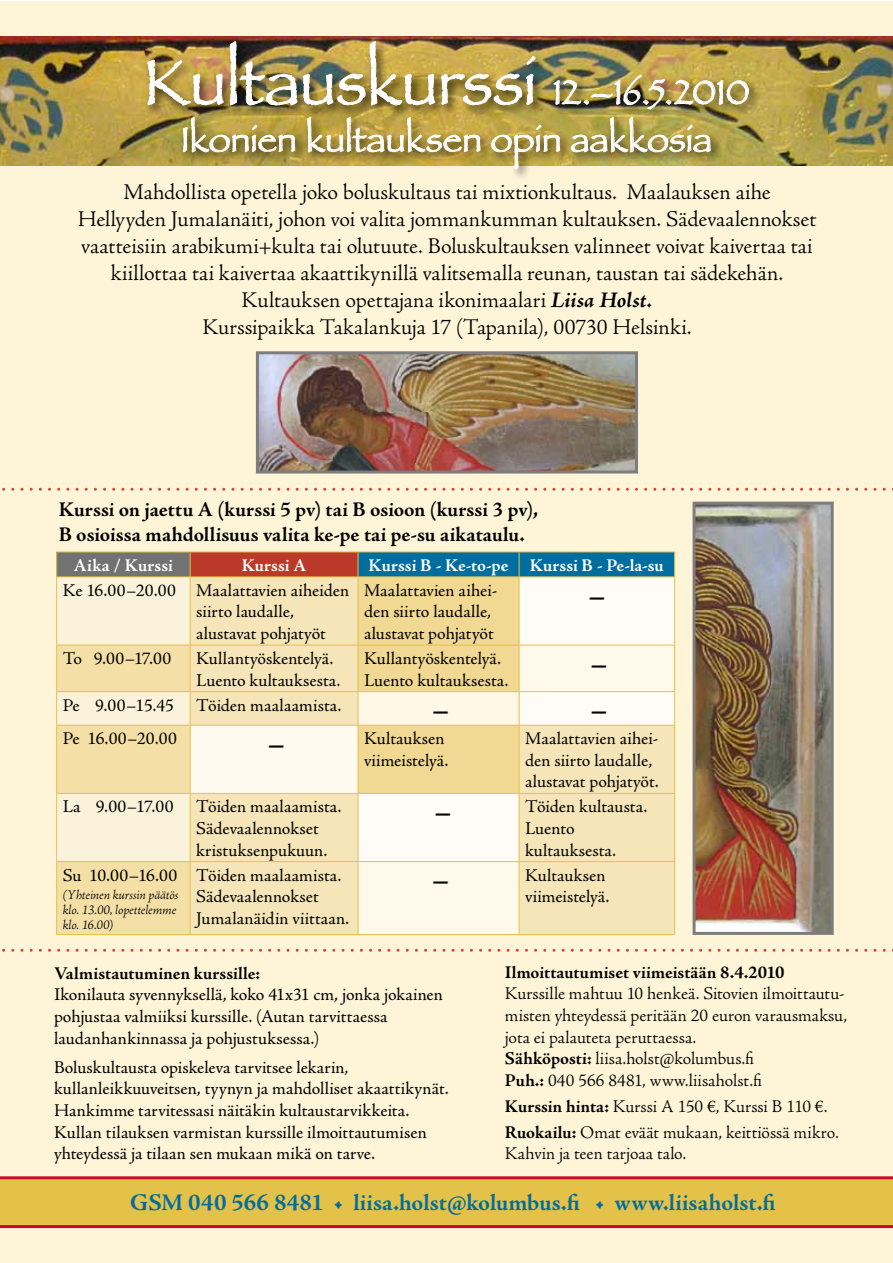
<style>
.page{position:relative;width:893px;height:1263px;background:#fff}
.page>*{position:absolute;margin:0;border:0;box-sizing:border-box;transform-origin:0 0}
.t1{font:66px "Papyrus";letter-spacing:-.01em;color:#fff}
.t2{font:36px "Papyrus";letter-spacing:-.005em;color:#fff}
.t3{font:700 30px "Adobe Jenson Pro";color:#000}
.t4{font:700 24px "Adobe Jenson Pro";color:#006d9f}
.t5{font:300 22.5px/27px "Adobe Jenson Pro";letter-spacing:.005em;color:#000;text-align:center}
.t6{font:700 21px/25.2px "Adobe Jenson Pro";color:#000}
.t7{font:18px/21.6px "Adobe Jenson Pro";letter-spacing:.005em;color:#000}
.t8{font:300 18px/21.6px "Adobe Jenson Pro";color:#000}
.t9{font:700 18px "Adobe Jenson Pro";letter-spacing:.005em;color:#000}
.t10{font:700 18px "Adobe Jenson Pro";color:#fff}
.t11{font:italic 300 13.5px/15px "Adobe Jenson Pro";letter-spacing:-.005em;color:#000}
.s1{font-size:36px}
.s2{font-weight:700;font-style:italic}
.s3{font-weight:700}
</style>
<div class="page">
<div style="left:1px;top:2px;width:892px;height:1261px;background:#fef4d7"></div>
<svg style="left:0;top:1176px;width:893px;height:52px;background:#e0ac45"></svg>
<svg style="left:0;top:488px;width:893px;height:3px"></svg>
<svg style="left:0;top:949px;width:893px;height:3px"></svg>
<img style="left:697px;top:506px;width:133px;height:425px">
<div style="left:693px;top:502px;width:141px;height:433px;border:3px solid #7d7d7d"></div>
<img style="left:260px;top:355px;width:374px;height:114px">
<div style="left:256px;top:351px;width:382px;height:122px;border:3px solid #7d7d7d"></div>
<img style="left:0;top:37px;width:893px;height:128px">
<div style="left:143px;top:37px;width:617px;height:143px;background:#000;opacity:.75"></div>
<img style="left:147px;top:40px;width:602px;height:140px">
<div style="left:190px;top:552px;width:168px;height:25px;background:#ba3928"></div>
<div style="left:191px;top:577px;width:167px;height:357px;background:#f6e5b8"></div>
<svg style="left:359px;top:794px;width:315px;height:140px;background:#faefd4"></svg>
<div style="left:190px;top:725px;width:168px;height:68px;background:#fffaef"></div>
<hr style="left:190px;top:552px;width:168px;height:1px;background:#e4c148">
<svg style="left:56px;top:552px;width:135px;height:382px"></svg>
<svg style="left:358px;top:552px;width:317px;height:241px;background:#dedbbb"></svg>
<hr style="left:56px;top:576px;width:134px;height:1px;background:#e4c148">
<hr style="left:56px;top:577px;width:1px;height:68px;background:#e4c148">
<hr style="left:190px;top:576px;width:168px;height:1px;background:#e4c148">
<hr style="left:190px;top:577px;width:1px;height:68px;background:#e4c148">
<hr style="left:358px;top:576px;width:161px;height:1px;background:#e4c148">
<hr style="left:358px;top:577px;width:1px;height:68px;background:#e4c148">
<hr style="left:519px;top:576px;width:156px;height:1px;background:#e4c148">
<hr style="left:519px;top:577px;width:1px;height:68px;background:#e4c148">
<hr style="left:674px;top:577px;width:1px;height:68px;background:#e4c148">
<hr style="left:56px;top:645px;width:134px;height:1px;background:#e4c148">
<hr style="left:56px;top:645px;width:1px;height:46px;background:#e4c148">
<hr style="left:190px;top:645px;width:168px;height:1px;background:#e4c148">
<hr style="left:190px;top:645px;width:1px;height:46px;background:#e4c148">
<hr style="left:358px;top:645px;width:161px;height:1px;background:#e4c148">
<hr style="left:358px;top:645px;width:1px;height:46px;background:#e4c148">
<hr style="left:519px;top:645px;width:156px;height:1px;background:#e4c148">
<hr style="left:519px;top:645px;width:1px;height:46px;background:#e4c148">
<hr style="left:674px;top:645px;width:1px;height:46px;background:#e4c148">
<hr style="left:56px;top:691px;width:134px;height:1px;background:#e4c148">
<hr style="left:56px;top:692px;width:1px;height:33px;background:#e4c148">
<hr style="left:190px;top:691px;width:168px;height:1px;background:#e4c148">
<hr style="left:190px;top:692px;width:1px;height:33px;background:#e4c148">
<hr style="left:358px;top:691px;width:161px;height:1px;background:#e4c148">
<hr style="left:358px;top:692px;width:1px;height:33px;background:#e4c148">
<hr style="left:519px;top:691px;width:156px;height:1px;background:#e4c148">
<hr style="left:519px;top:692px;width:1px;height:33px;background:#e4c148">
<hr style="left:674px;top:692px;width:1px;height:33px;background:#e4c148">
<hr style="left:56px;top:725px;width:134px;height:1px;background:#e4c148">
<hr style="left:56px;top:726px;width:1px;height:67px;background:#e4c148">
<hr style="left:190px;top:725px;width:168px;height:1px;background:#e4c148">
<hr style="left:190px;top:726px;width:1px;height:67px;background:#e4c148">
<hr style="left:358px;top:725px;width:161px;height:1px;background:#e4c148">
<hr style="left:358px;top:726px;width:1px;height:67px;background:#e4c148">
<hr style="left:519px;top:725px;width:156px;height:1px;background:#e4c148">
<hr style="left:519px;top:726px;width:1px;height:67px;background:#e4c148">
<hr style="left:674px;top:726px;width:1px;height:67px;background:#e4c148">
<hr style="left:56px;top:793px;width:134px;height:1px;background:#e4c148">
<hr style="left:56px;top:794px;width:1px;height:67px;background:#e4c148">
<hr style="left:190px;top:793px;width:168px;height:1px;background:#e4c148">
<hr style="left:190px;top:794px;width:1px;height:67px;background:#e4c148">
<hr style="left:358px;top:793px;width:161px;height:1px;background:#e4c148">
<hr style="left:358px;top:794px;width:1px;height:67px;background:#e4c148">
<hr style="left:519px;top:793px;width:156px;height:1px;background:#e4c148">
<hr style="left:519px;top:794px;width:1px;height:67px;background:#e4c148">
<hr style="left:674px;top:794px;width:1px;height:67px;background:#e4c148">
<hr style="left:56px;top:861px;width:134px;height:1px;background:#e4c148">
<hr style="left:56px;top:862px;width:1px;height:72px;background:#e4c148">
<hr style="left:190px;top:861px;width:168px;height:1px;background:#e4c148">
<hr style="left:190px;top:862px;width:1px;height:72px;background:#e4c148">
<hr style="left:358px;top:861px;width:161px;height:1px;background:#e4c148">
<hr style="left:358px;top:862px;width:1px;height:72px;background:#e4c148">
<hr style="left:519px;top:861px;width:156px;height:1px;background:#e4c148">
<hr style="left:519px;top:862px;width:1px;height:72px;background:#e4c148">
<hr style="left:674px;top:862px;width:1px;height:72px;background:#e4c148">
<hr style="left:56px;top:934px;width:134px;height:1px;background:#e4c148">
<hr style="left:190px;top:934px;width:168px;height:1px;background:#e4c148">
<hr style="left:358px;top:934px;width:161px;height:1px;background:#e4c148">
<hr style="left:519px;top:934px;width:156px;height:1px;background:#e4c148">
<h1 class="t1" style="left:143px;top:42px;width:608px">Kultauskurssi <span class="s1">12.–16.5.2010</span></h1>
<h2 class="t2" style="left:181px;top:118px;width:533px">Ikonien kultauksen opin aakkosia</h2>
<p class="t5" style="left:78px;top:179px;width:740px">Mahdollista opetella joko boluskultaus tai mixtionkultaus. Maalauksen aihe Hellyyden Jumalanäiti, johon voi valita jommankumman kultauksen. Sädevaalennokset vaatteisiin arabikumi+kulta tai olutuute. Boluskultauksen valinneet voivat kaivertaa tai kiillottaa tai kaivertaa akaattikynillä valitsemalla reunan, taustan tai sädekehän.<br>Kultauksen opettajana ikonimaalari <span class="s2">Liisa Holst.<br></span>Kurssipaikka Takalankuja 17 (Tapanila), 00730 Helsinki.</p>
<p class="t6" style="left:59px;top:497px;width:481px">Kurssi on jaettu A (kurssi 5 pv) tai B osioon (kurssi 3 pv),<br>B osioissa mahdollisuus valita ke-pe tai pe-su aikataulu.</p>
<p class="t10" style="left:74px;top:555px;width:100px">Aika / Kurssi</p>
<p class="t10" style="left:242px;top:555px;width:66px">Kurssi A</p>
<p class="t10" style="left:369px;top:555px;width:297px">Kurssi B - Ke-to-pe Kurssi B - Pe-la-su</p>
<p class="t7" style="left:196px;top:580px;width:154px;text-indent:-134px">Ke 16.00–20.00 Maalattavien aiheiden siirto laudalle, alustavat pohjatyöt</p>
<p class="t7" style="left:364px;top:580px;width:135px">Maalattavien aihei&shy;den siirto laudalle, alustavat pohjatyöt</p>
<h3 class="t3" style="left:588px;top:578px;width:19px">–</h3>
<p class="t7" style="left:63px;top:648px;width:110px">To 9.00–17.00</p>
<p class="t7" style="left:196px;top:648px;width:146px">Kullantyöskentelyä.<br>Luento kultauksesta.</p>
<p class="t7" style="left:364px;top:648px;width:146px">Kullantyöskentelyä.<br>Luento kultauksesta.</p>
<h3 class="t3" style="left:591px;top:646px;width:19px">–</h3>
<p class="t7" style="left:63px;top:694px;width:280px">Pe 9.00–15.45 Töiden maalaamista.</p>
<p class="t7" style="left:63px;top:728px;width:116px">Pe 16.00–20.00</p>
<h3 class="t3" style="left:268px;top:726px;width:19px">–</h3>
<p class="t7" style="left:63px;top:796px;width:112px">La 9.00–17.00</p>
<p class="t7" style="left:196px;top:796px;width:147px">Töiden maalaamista.<br>Sädevaalennokset kristuksenpukuun.</p>
<p class="t7" style="left:63px;top:864px;width:116px">Su 10.00–16.00</p>
<p class="t11" style="left:63px;top:888px;width:117px">(Yhteinen kurssin päätös klo. 13.00, lopettelemme klo. 16.00)</p>
<p class="t7" style="left:196px;top:864px;width:155px">Töiden maalaamista.<br>Sädevaalennokset<br>Jumalanäidin viittaan.</p>
<h3 class="t3" style="left:432px;top:693px;width:19px">–</h3>
<h3 class="t3" style="left:591px;top:693px;width:19px">–</h3>
<p class="t7" style="left:364px;top:728px;width:86px">Kultauksen viimeistelyä.</p>
<p class="t7" style="left:525px;top:728px;width:135px">Maalattavien aihei&shy;den siirto laudalle, alustavat pohjatyöt.</p>
<h3 class="t3" style="left:434px;top:794px;width:19px">–</h3>
<h3 class="t3" style="left:432px;top:863px;width:19px">–</h3>
<p class="t7" style="left:525px;top:796px;width:124px">Töiden kultausta.<br>Luento kultauksesta.</p>
<p class="t7" style="left:525px;top:864px;width:86px">Kultauksen viimeistelyä.</p>
<p class="t9" style="left:505px;top:962px;width:281px">Ilmoittautumiset viimeistään 8.4.2010</p>
<p class="t8" style="left:505px;top:983px;width:344px">Kurssille mahtuu 10 henkeä. Sitovien ilmoittautu&shy;misten yhteydessä peritään 20 euron varausmaksu, jota ei palauteta peruttaessa.<br><span class="s3">Sähköposti:</span> liisa.holst@kolumbus.fi<br><span class="s3">Puh.:</span> 040 566 8481, www.liisaholst.fi</p>
<p class="t8" style="left:505px;top:1093px;width:335px;line-height:25.8px"><span class="s3">Kurssin hinta:</span> Kurssi A 150 €, Kurssi B 110 €.<br><span class="s3">Ruokailu:</span> Omat eväät mukaan, keittiössä mikro.</p>
<p class="t8" style="left:505px;top:1143px;width:183px">Kahvin ja teen tarjoaa talo.</p>
<h3 class="t4" style="left:130px;top:1189px;width:647px">GSM 040 566 8481 • liisa.holst@kolumbus.fi • www.liisaholst.fi</h3>
<p class="t9" style="left:54px;top:963px;width:208px">Valmistautuminen kurssille:</p>
<p class="t7" style="left:54px;top:984px;width:391px">Ikonilauta syvennyksellä, koko 41x31 cm, jonka jokainen pohjustaa valmiiksi kurssille. (Autan tarvittaessa laudanhankinnassa ja pohjustuksessa.)</p>
<p class="t7" style="left:54px;top:1056px;width:396px">Boluskultausta opiskeleva tarvitsee lekarin, kullanleikkuuveitsen, tyynyn ja mahdolliset akaattikynät.<br>Hankimme tarvitessasi näitäkin kultaustarvikkeita.<br>Kullan tilauksen varmistan kurssille ilmoittautumisen yhteydessä ja tilaan sen mukaan mikä on tarve.</p>
</div>
